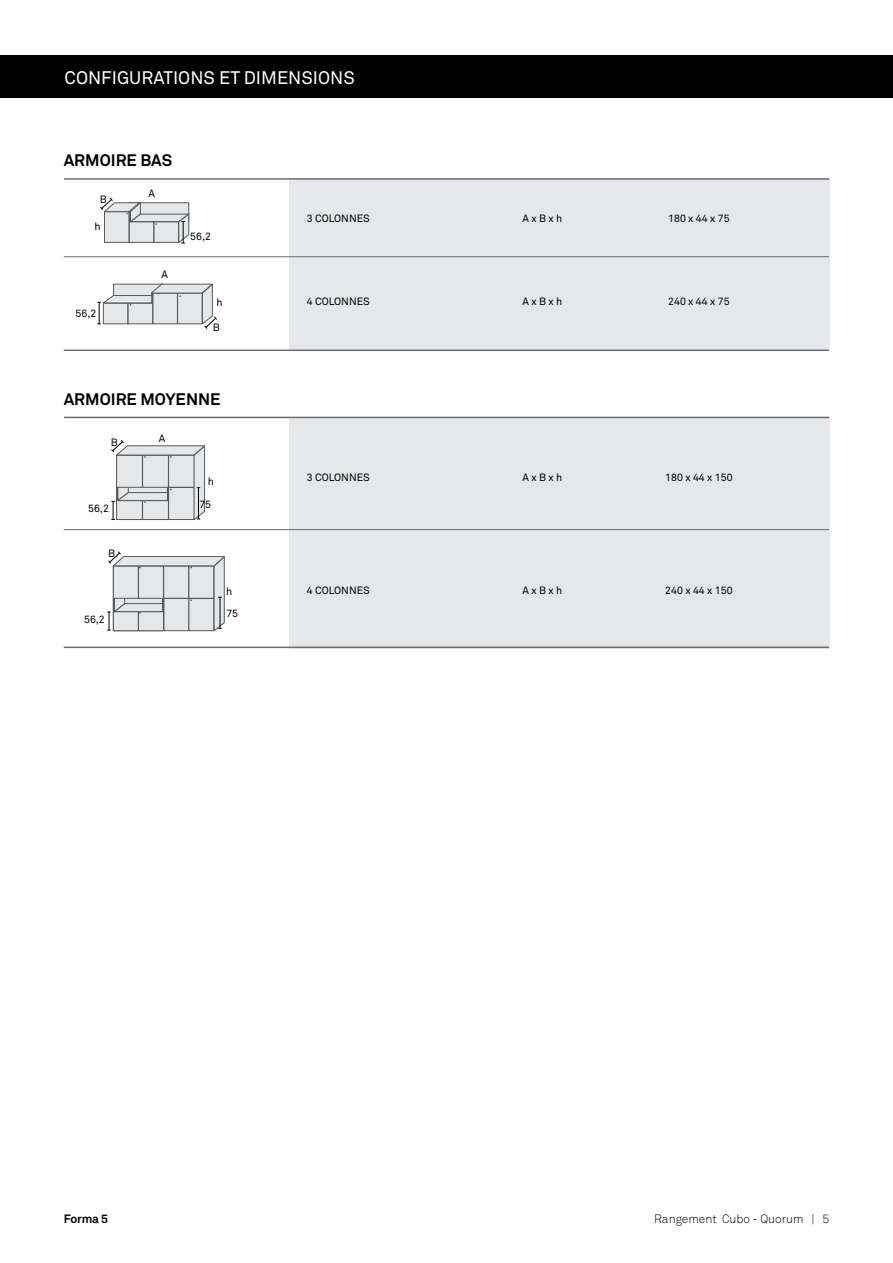
<style>
.page{position:relative;width:893px;height:1263px;background:#fff}
.page>*{position:absolute;margin:0;border:0;box-sizing:border-box;transform-origin:0 0}
.t1{font:18px "Akkurat";color:#fff}
.t2{font:700 16.5px "Akkurat";color:#000}
.t3{font:300 12px "Akkurat";color:#000}
.t4{font:700 12px "Akkurat";letter-spacing:-.02em;color:#000}
.t5{font:10.5px "Akkurat";color:#000}
</style>
<div class="page">
<div style="left:0;top:55px;width:893px;height:43px;background:#000"></div>
<div style="left:289px;top:179px;width:540px;height:172px;background:#e5e7e8"></div>
<div style="left:289px;top:417px;width:540px;height:231px;background:#e5e7e8"></div>
<hr style="left:64px;top:256px;width:765px;height:1px;background:#6d6d71">
<hr style="left:64px;top:529px;width:765px;height:1px;background:#6d6d71">
<hr style="left:64px;top:178px;width:765px;height:2px;background:#6d6d71">
<hr style="left:64px;top:417px;width:765px;height:1px;background:#6d6d71">
<hr style="left:64px;top:350px;width:765px;height:1px;background:#6d6d71">
<hr style="left:64px;top:647px;width:765px;height:1px;background:#6d6d71">
<svg style="left:100px;top:198px;width:90px;height:46px"></svg>
<svg style="left:97px;top:283px;width:120px;height:46px"></svg>
<svg style="left:111px;top:440px;width:94px;height:80px;background:#d5d7d7"></svg>
<svg style="left:107px;top:551px;width:118px;height:80px;background:#d6d8d9"></svg>
<h1 class="t1" style="left:65px;top:66px;width:292px">CONFIGURATIONS ET DIMENSIONS</h1>
<h2 class="t2" style="left:64px;top:150px;width:110px">ARMOIRE BAS</h2>
<p class="t5" style="left:100px;top:193px;width:9px">B</p>
<p class="t5" style="left:95px;top:219px;width:8px">h</p>
<p class="t5" style="left:76px;top:306px;width:22px">56,2</p>
<p class="t5" style="left:149px;top:187px;width:8px">A</p>
<p class="t5" style="left:162px;top:268px;width:8px">A</p>
<p class="t5" style="left:190px;top:230px;width:22px">56,2</p>
<p class="t5" style="left:216px;top:296px;width:8px">h</p>
<p class="t5" style="left:213px;top:321px;width:9px">B</p>
<h2 class="t2" style="left:64px;top:389px;width:158px">ARMOIRE MOYENNE</h2>
<p class="t5" style="left:111px;top:435px;width:9px">B</p>
<p class="t5" style="left:159px;top:431px;width:8px">A</p>
<p class="t5" style="left:208px;top:475px;width:8px">h</p>
<p class="t5" style="left:88px;top:502px;width:22px">56,2</p>
<p class="t5" style="left:199px;top:498px;width:13px">75</p>
<p class="t5" style="left:108px;top:547px;width:9px">B</p>
<p class="t5" style="left:226px;top:585px;width:8px">h</p>
<p class="t5" style="left:84px;top:613px;width:22px">56,2</p>
<p class="t5" style="left:226px;top:607px;width:13px">75</p>
<p class="t5" style="left:307px;top:212px;width:65px">3 COLONNES</p>
<p class="t5" style="left:307px;top:295px;width:65px">4 COLONNES</p>
<p class="t5" style="left:307px;top:471px;width:65px">3 COLONNES</p>
<p class="t5" style="left:307px;top:584px;width:65px">4 COLONNES</p>
<p class="t5" style="left:523px;top:212px;width:41px">A x B x h</p>
<p class="t5" style="left:668px;top:212px;width:63px">180 x 44 x 75</p>
<p class="t5" style="left:523px;top:295px;width:41px">A x B x h</p>
<p class="t5" style="left:668px;top:295px;width:63px">240 x 44 x 75</p>
<p class="t5" style="left:523px;top:471px;width:41px">A x B x h</p>
<p class="t5" style="left:665px;top:471px;width:69px">180 x 44 x 150</p>
<p class="t5" style="left:523px;top:584px;width:41px">A x B x h</p>
<p class="t5" style="left:665px;top:584px;width:69px">240 x 44 x 150</p>
<p class="t4" style="left:64px;top:1211px;width:46px">Forma 5</p>
<p class="t3" style="left:654px;top:1211px;width:177px">Rangement Cubo - Quorum | 5</p>
</div>
